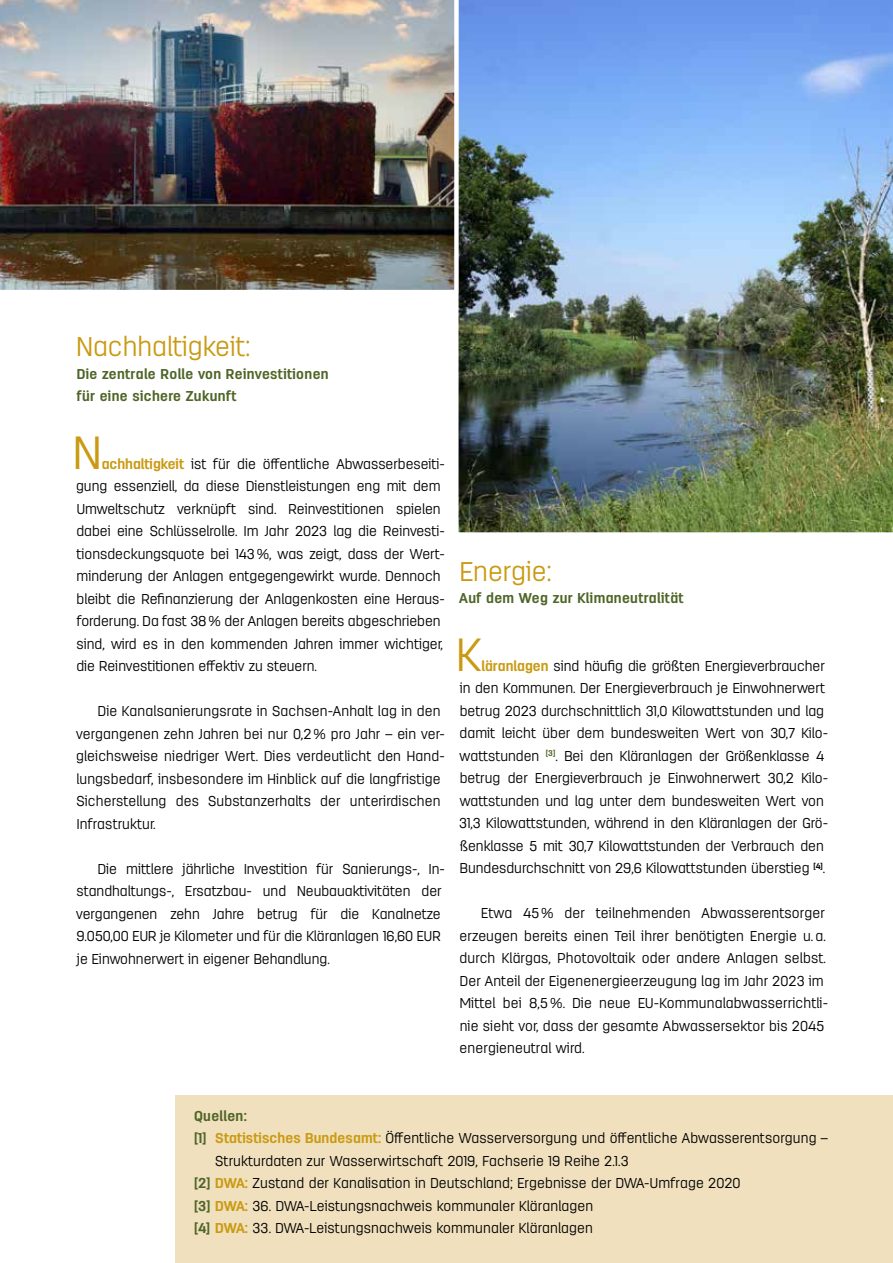
<style>
.page{position:relative;width:893px;height:1263px;background:#fff}
.page>*{position:absolute;margin:0;border:0;box-sizing:border-box;transform-origin:0 0}
.t1{font:300 46.35px "Antartida";color:#ca9a12}
.t2{font:300 27px "Antartida";color:#ca9a12}
.t3{font:300 14.25px/22.5px "Antartida";color:#000}
.t4{font:700 14.25px/22.5px "Antartida";letter-spacing:.025em;color:#4f6527}
.s1{font-weight:700;color:#ca9a12}
.s2{font-weight:700;color:#4f6527}
</style>
<div class="page">
<div style="left:176px;top:1095px;width:717px;height:168px;background:#f0e0be"></div>
<img style="left:458px;top:0;width:435px;height:533px">
<img style="left:0;top:0;width:460px;height:296px">
<h2 class="t2" style="left:77px;top:332px;width:176px">Nachhaltigkeit:</h2>
<p class="t4" style="left:77px;top:363px;width:253px">Die zentrale Rolle von Reinvestitionen für eine sichere Zukunft</p>
<h1 class="t1" style="left:73px;top:427px;width:30px">N</h1>
<p class="t3" style="left:76px;top:453px;width:370px;text-indent:26px"><span class="s1">achhaltigkeit</span> ist für die öffentliche Abwasserbeseiti&shy;gung essenziell, da diese Dienstleistungen eng mit dem Umweltschutz verknüpft sind. Reinvestitionen spielen dabei eine Schlüsselrolle. Im Jahr 2023 lag die Reinvesti&shy;tionsdeckungsquote bei 143%, was zeigt, dass der Wert&shy;minderung der Anlagen entgegengewirkt wurde. Dennoch bleibt die Refinanzierung der Anlagenkosten eine Heraus&shy;forderung. Da fast 38% der Anlagen bereits abgeschrieben sind, wird es in den kommenden Jahren immer wichtiger, die Reinvestitionen effektiv zu steuern.</p>
<p class="t3" style="left:76px;top:700px;width:370px;text-indent:22px">Die Kanalsanierungsrate in Sachsen-Anhalt lag in den vergangenen zehn Jahren bei nur 0,2% pro Jahr – ein ver&shy;gleichsweise niedriger Wert. Dies verdeutlicht den Hand&shy;lungsbedarf, insbesondere im Hinblick auf die langfristige Sicherstellung des Substanzerhalts der unterirdischen Infrastruktur.</p>
<p class="t3" style="left:76px;top:858px;width:370px;text-indent:22px">Die mittlere jährliche Investition für Sanierungs-, In&shy;standhaltungs-, Ersatzbau- und Neubauaktivitäten der vergangenen zehn Jahre betrug für die Kanalnetze 9.050,00 EUR je Kilometer und für die Kläranlagen 16,60 EUR je Einwohnerwert in eigener Behandlung.</p>
<h2 class="t2" style="left:460px;top:556px;width:94px">Energie:</h2>
<p class="t4" style="left:459px;top:587px;width:226px">Auf dem Weg zur Klimaneutralität</p>
<h1 class="t1" style="left:456px;top:629px;width:26px">K</h1>
<p class="t3" style="left:459px;top:655px;width:370px;text-indent:22px"><span class="s1">läranlagen</span> sind häufig die größten Energieverbraucher in den Kommunen. Der Energieverbrauch je Einwohnerwert betrug 2023 durchschnittlich 31,0 Kilowattstunden und lag damit leicht über dem bundesweiten Wert von 30,7 Kilo&shy;wattstunden <sup>[3]</sup>. Bei den Kläranlagen der Größenklasse 4 betrug der Energieverbrauch je Einwohnerwert 30,2 Kilo&shy;wattstunden und lag unter dem bundesweiten Wert von 31,3 Kilowattstunden, während in den Kläranlagen der Grö&shy;ßenklasse 5 mit 30,7 Kilowattstunden der Verbrauch den Bundesdurchschnitt von 29,6 Kilowattstunden überstieg <sup>[4]</sup>.</p>
<p class="t3" style="left:460px;top:902px;width:370px;text-indent:21px">Etwa 45% der teilnehmenden Abwasserentsorger erzeugen bereits einen Teil ihrer benötigten Energie u. a. durch Klärgas, Photovoltaik oder andere Anlagen selbst.<br>Der Anteil der Eigenenergieerzeugung lag im Jahr 2023 im Mittel bei 8,5%. Die neue EU-Kommunalabwasserrichtli&shy;nie sieht vor, dass der gesamte Abwassersektor bis 2045 energieneutral wird.</p>
<p class="t4" style="left:194px;top:1105px;width:54px">Quellen:</p>
<p class="t3" style="left:194px;top:1127px;width:635px"><span class="s2">[1]</span> <span class="s1">Statistisches Bundesamt:</span> Öffentliche Wasserversorgung und öffentliche Abwasserentsorgung –</p>
<p class="t3" style="left:215px;top:1150px;width:415px">Strukturdaten zur Wasserwirtschaft 2019, Fachserie 19 Reihe 2.1.3</p>
<p class="t3" style="left:194px;top:1172px;width:548px"><span class="s2">[2]</span> <span class="s1">DWA:</span> Zustand der Kanalisation in Deutschland; Ergebnisse der DWA-Umfrage 2020</p>
<p class="t3" style="left:194px;top:1195px;width:401px"><span class="s2">[3]</span> <span class="s1">DWA:</span> 36. DWA-Leistungsnachweis kommunaler Kläranlagen</p>
<p class="t3" style="left:194px;top:1217px;width:400px"><span class="s2">[4]</span> <span class="s1">DWA:</span> 33. DWA-Leistungsnachweis kommunaler Kläranlagen</p>
</div>
